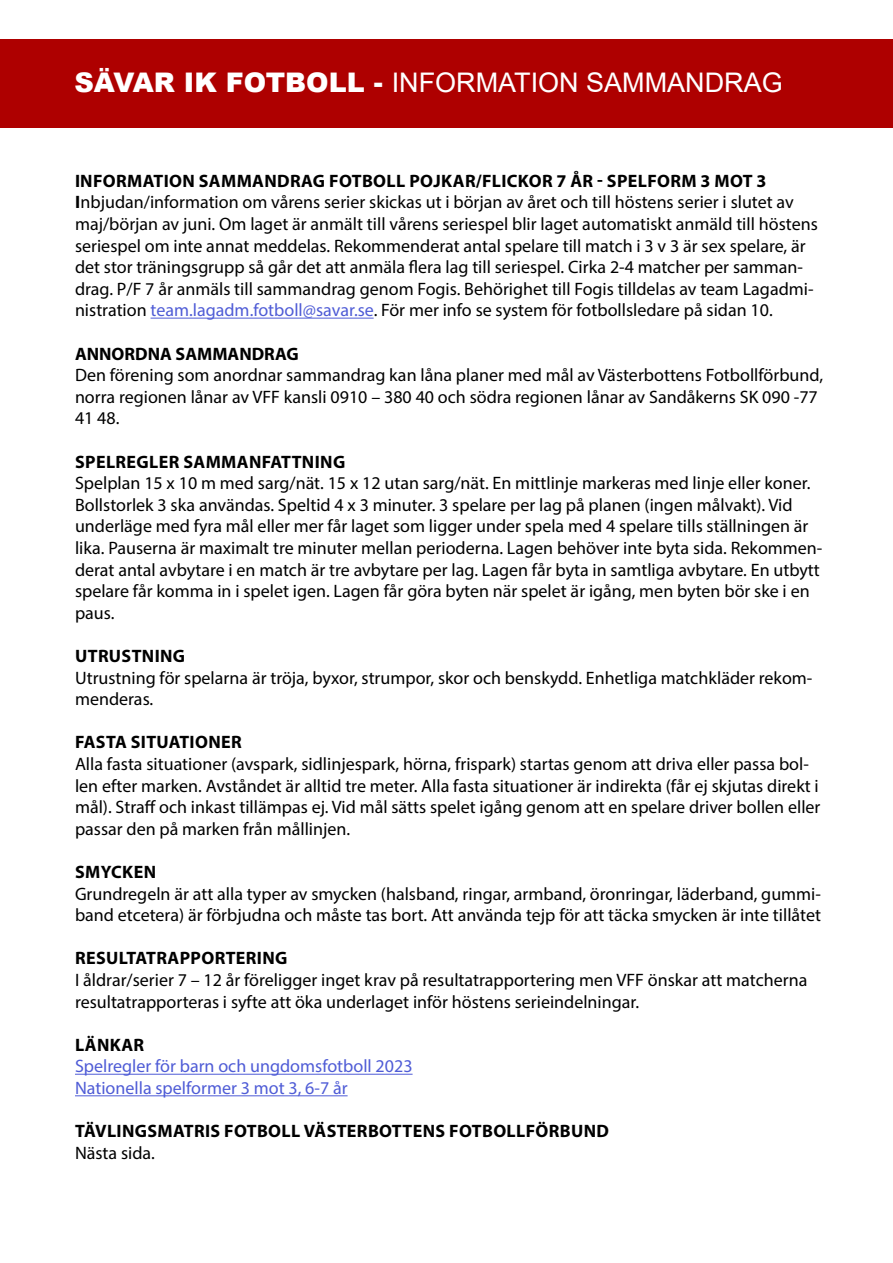
<style>
.page{position:relative;width:893px;height:1263px;background:#fff}
.page>*{position:absolute;margin:0;border:0;box-sizing:border-box;transform-origin:0 0}
.t1{font:27px "Arial";color:#fff}
.t2{font:18px/21.6px "Myriad Pro";color:#000}
.t3{font:700 18px "Myriad Pro";letter-spacing:.02em;color:#000}
.t4{font:18px/21.6px "Myriad Pro";color:#4f5cd6}
.t5{font:700 18px "Myriad Pro";color:#000}
.s1{font-weight:900}
.s2{font-weight:700}
.s3{color:#4f5cd6}
</style>
<div class="page">
<div style="left:0;top:39px;width:893px;height:89px;background:#ae0000"></div>
<hr style="left:151px;top:318px;width:223px;height:1px;background:#4f5cd6">
<hr style="left:75px;top:1074px;width:338px;height:1px;background:#4f5cd6">
<hr style="left:75px;top:1095px;width:273px;height:1px;background:#4f5cd6">
<h1 class="t1" style="left:74px;top:64px;width:710px"><span class="s1">SÄVAR IK FOTBOLL -</span> INFORMATION SAMMANDRAG</h1>
<p class="t2" style="left:75px;top:170px;width:744px"><span class="s2">INFORMATION SAMMANDRAG FOTBOLL POJKAR/FLICKOR 7 ÅR - SPELFORM 3 MOT 3<br>I</span>nbjudan/information om vårens serier skickas ut i början av året och till höstens serier i slutet av maj/början av juni. Om laget är anmält till vårens seriespel blir laget automatiskt anmäld till höstens seriespel om inte annat meddelas. Rekommenderat antal spelare till match i 3 v 3 är sex spelare, är det stor träningsgrupp så går det att anmäla flera lag till seriespel. Cirka 2-4 matcher per samman&shy;drag. P/F 7 år anmäls till sammandrag genom Fogis. Behörighet till Fogis tilldelas av team Lagadmi&shy;nistration <span class="s3">team.lagadm.fotboll@savar.se</span>. För mer info se system för fotbollsledare på sidan 10.</p>
<p class="t5" style="left:75px;top:342px;width:225px">ANNORDNA SAMMANDRAG</p>
<p class="t2" style="left:75px;top:364px;width:750px">Den förening som anordnar sammandrag kan låna planer med mål av Västerbottens Fotbollförbund, norra regionen lånar av VFF kansli 0910 – 380 40 och södra regionen lånar av Sandåkerns SK 090 -77<br>41 48.</p>
<p class="t3" style="left:75px;top:450px;width:272px">SPELREGLER SAMMANFATTNING</p>
<p class="t2" style="left:75px;top:472px;width:749px">Spelplan 15 x 10 m med sarg/nät. 15 x 12 utan sarg/nät. En mittlinje markeras med linje eller koner.<br>Bollstorlek 3 ska användas. Speltid 4 x 3 minuter. 3 spelare per lag på planen (ingen målvakt). Vid underläge med fyra mål eller mer får laget som ligger under spela med 4 spelare tills ställningen är lika. Pauserna är maximalt tre minuter mellan perioderna. Lagen behöver inte byta sida. Rekommen&shy;derat antal avbytare i en match är tre avbytare per lag. Lagen får byta in samtliga avbytare. En utbytt spelare får komma in i spelet igen. Lagen får göra byten när spelet är igång, men byten bör ske i en paus.</p>
<p class="t3" style="left:75px;top:644px;width:112px">UTRUSTNING</p>
<p class="t2" style="left:75px;top:666px;width:739px">Utrustning för spelarna är tröja, byxor, strumpor, skor och benskydd. Enhetliga matchkläder rekom&shy;menderas.</p>
<p class="t3" style="left:75px;top:730px;width:168px">FASTA SITUATIONER</p>
<p class="t2" style="left:75px;top:753px;width:747px">Alla fasta situationer (avspark, sidlinjespark, hörna, frispark) startas genom att driva eller passa bol&shy;len efter marken. Avståndet är alltid tre meter. Alla fasta situationer är indirekta (får ej skjutas direkt i mål). Straff och inkast tillämpas ej. Vid mål sätts spelet igång genom att en spelare driver bollen eller passar den på marken från mållinjen.</p>
<p class="t3" style="left:75px;top:860px;width:82px">SMYCKEN</p>
<p class="t2" style="left:75px;top:882px;width:748px">Grundregeln är att alla typer av smycken (halsband, ringar, armband, öronringar, läderband, gummi&shy;band etcetera) är förbjudna och måste tas bort. Att använda tejp för att täcka smycken är inte tillåtet</p>
<p class="t3" style="left:75px;top:946px;width:214px">RESULTATRAPPORTERING</p>
<p class="t2" style="left:75px;top:969px;width:734px">I åldrar/serier 7 – 12 år föreligger inget krav på resultatrapportering men VFF önskar att matcherna resultatrapporteras i syfte att öka underlaget inför höstens serieindelningar.</p>
<p class="t3" style="left:75px;top:1033px;width:71px">LÄNKAR</p>
<p class="t4" style="left:75px;top:1055px;width:339px">Spelregler för barn och ungdomsfotboll 2023<br>Nationella spelformer 3 mot 3, 6-7 år</p>
<p class="t3" style="left:75px;top:1119px;width:535px">TÄVLINGSMATRIS FOTBOLL VÄSTERBOTTENS FOTBOLLFÖRBUND</p>
<p class="t2" style="left:75px;top:1142px;width:81px">Nästa sida.</p>
</div>
